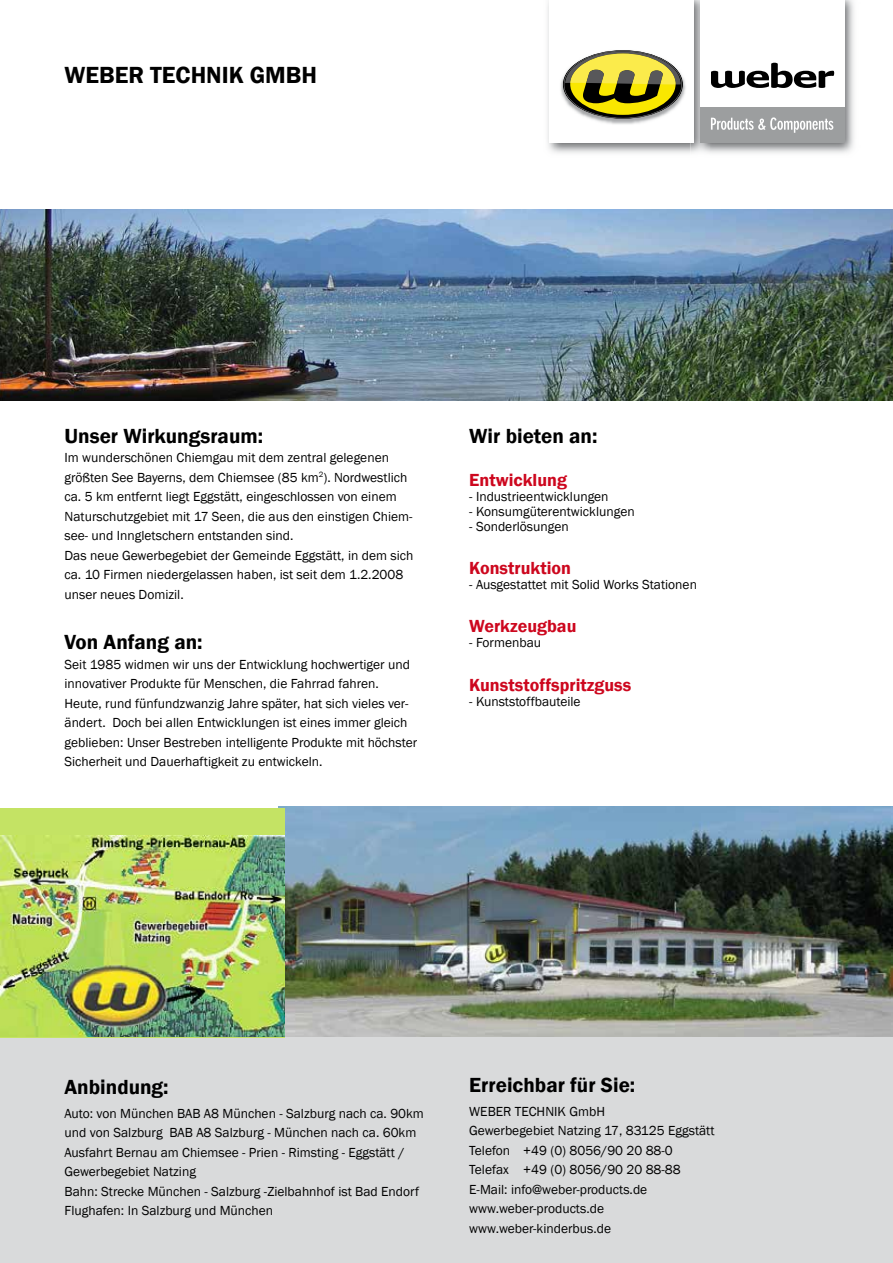
<style>
.page{position:relative;width:893px;height:1263px;background:#fff}
.page>*{position:absolute;margin:0;border:0;box-sizing:border-box;transform-origin:0 0}
.t1{font:600 24px "Franklin Gothic";color:#000}
.t2{font:600 21px "Franklin Gothic";color:#000}
.t3{font:600 18px "Franklin Gothic";color:#cd071e}
.t4{font:13.5px/19.5px "Franklin Gothic";color:#000}
</style>
<div class="page">
<img style="left:547px;top:0;width:307px;height:153px">
<div style="left:550px;top:0;width:144px;height:143px;background:#fff"></div>
<img style="left:560px;top:50px;width:126px;height:74px">
<svg style="left:564px;top:51px;width:118px;height:67px;background:#aaa24c"></svg>
<div style="left:700px;top:0;width:144px;height:143px;background:#fff"></div>
<div style="left:700px;top:107px;width:144px;height:36px;background:#9c9e9f"></div>
<svg style="left:711px;top:117px;width:122px;height:16px"></svg>
<svg style="left:711px;top:63px;width:123px;height:25px"></svg>
<div style="left:0;top:977px;width:893px;height:286px;background:#d9dadb"></div>
<img style="left:278px;top:806px;width:615px;height:230px">
<img style="left:0;top:209px;width:893px;height:192px">
<div style="left:0;top:808px;width:285px;height:229px;background:#c4e364"></div>
<img style="left:0;top:836px;width:285px;height:200px">
<h1 class="t1" style="left:65px;top:60px;width:254px">WEBER TECHNIK GMBH</h1>
<h2 class="t2" style="left:65px;top:423px;width:200px">Unser Wirkungsraum:</h2>
<p class="t4" style="left:65px;top:448px;width:350px">Im wunderschönen Chiemgau mit dem zentral gelegenen größten See Bayerns, dem Chiemsee (85 km<sup>2</sup>). N ordwestlich ca. 5 km entfernt liegt Eggstätt, eingeschlossen von einem Naturschutzgebiet mit 17 Seen, die aus den einstigen Chiem&shy;see- und Inngletschern entstanden sind.<br>Das neue Gewerbegebiet der Gemeinde Eggstätt, in dem sich ca. 10 Firmen niedergelassen haben, ist seit dem 1.2.2008 unser neues Domizil.</p>
<h2 class="t2" style="left:65px;top:629px;width:140px">Von Anfang an:</h2>
<p class="t4" style="left:65px;top:655px;width:354px">Seit 1985 widmen wir uns der Entwicklung hochwertiger und innovativer Produkte für Menschen, die Fahrrad fahren.<br>Heute, rund fünfundzwanzig Jahre später, hat sich vieles ver&shy;ändert. Doch bei allen Entwicklungen ist eines immer gleich geblieben: Unser Bestreben intelligente Produkte mit höchster Sicherheit und Dauerhaftigkeit zu entwickeln.</p>
<h2 class="t2" style="left:469px;top:423px;width:130px">Wir bieten an:</h2>
<h3 class="t3" style="left:469px;top:469px;width:99px">Entwicklung</h3>
<p class="t4" style="left:469px;top:487px;width:141px">- Industrieentwicklungen</p>
<p class="t4" style="left:469px;top:502px;width:167px">- Konsumgüterentwicklungen</p>
<p class="t4" style="left:469px;top:517px;width:101px">- Sonderlösungen</p>
<h3 class="t3" style="left:469px;top:557px;width:103px">Konstruktion</h3>
<p class="t4" style="left:469px;top:575px;width:229px">- Ausgestattet mit Solid Works Stationen</p>
<h3 class="t3" style="left:469px;top:615px;width:109px">Werkzeugbau</h3>
<p class="t4" style="left:469px;top:633px;width:73px">- Formenbau</p>
<h3 class="t3" style="left:469px;top:673px;width:164px">Kunststoffspritzguss</h3>
<p class="t4" style="left:469px;top:692px;width:113px">- Kunststoffbauteile</p>
<h2 class="t2" style="left:65px;top:1074px;width:106px">Anbindung:</h2>
<p class="t4" style="left:65px;top:1104px;width:361px">Auto: von München BAB A8 München - Salzburg nach ca. 90km und von Salzburg BAB A8 Salzburg - München nach ca. 60km Ausfahrt Bernau am Chiemsee - Prien - Rimsting - Eggstätt / Gewerbegebiet Natzing<br>Bahn: Strecke München - Salzburg -Zielbahnhof ist Bad Endorf Flughafen: In Salzburg und München</p>
<h2 class="t2" style="left:469px;top:1072px;width:168px">Erreichbar für Sie:</h2>
<p class="t4" style="left:469px;top:1102px;width:247px">Weber Technik GmbH<br>Gewerbegebiet N atzing 17, 83125 Eggstätt<br>Telefon +49 (0) 8056/90 20 88-0<br>Telefax +49 (0) 8056/90 20 88-88<br>E-Mail: info@weber-products.de www.weber-products.de www.weber-kinderbus.de</p>
</div>
